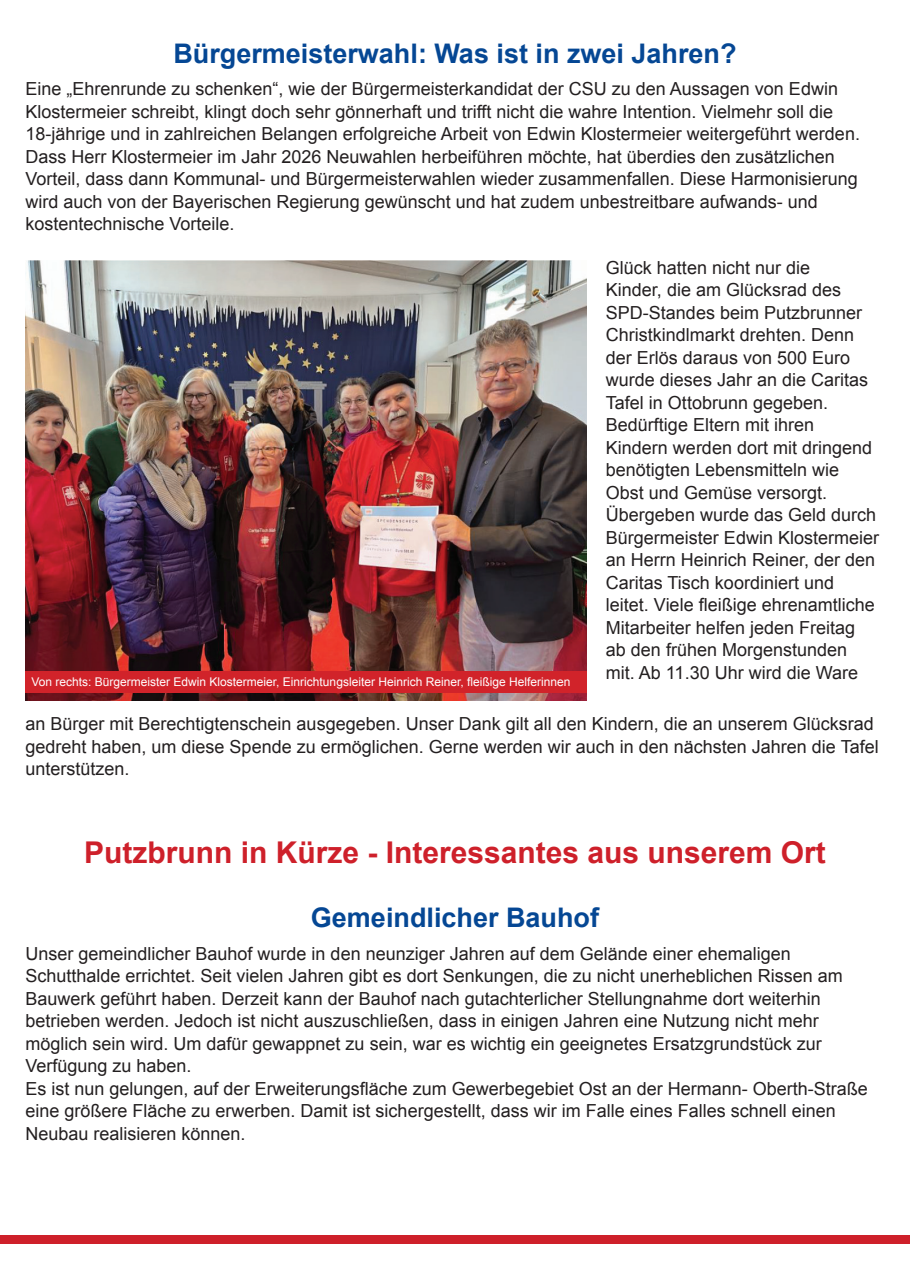
<style>
.page{position:relative;width:910px;height:1280px;background:#fff}
.page>*{position:absolute;margin:0;border:0;box-sizing:border-box;transform-origin:0 0}
.t1{font:700 30px "Arial";color:#ce202a}
.t2{font:700 27px "Arial";color:#054794}
.t3{font:18px/22.5px "Arial";color:#231f20}
.t4{font:12px "Arial";color:#fff}
</style>
<div class="page">
<div style="left:0;top:1235px;width:910px;height:9px;background:#ce202a"></div>
<img style="left:26px;top:261px;width:560px;height:440px">
<div style="left:26px;top:671px;width:561px;height:22px;background:#d1232a"></div>
<h2 class="t2" style="left:173px;top:39px;width:565px">Bürgermeisterwahl: Was ist in zwei Jahren?</h2>
<p class="t3" style="left:26px;top:78px;width:836px">Eine „Ehrenrunde zu schenken“, wie der Bürgermeisterkandidat der CSU zu den Aussagen von Edwin Klostermeier schreibt, klingt doch sehr gönnerhaft und trifft nicht die wahre Intention. Vielmehr soll die 18-jährige und in zahlreichen Belangen erfolgreiche Arbeit von Edwin Klostermeier weitergeführt werden.<br>Dass Herr Klostermeier im Jahr 2026 Neuwahlen herbeiführen möchte, hat überdies den zusätzlichen Vorteil, dass dann Kommunal- und Bürgermeisterwahlen wieder zusammenfallen. Diese Harmonisierung wird auch von der Bayerischen Regierung gewünscht und hat zudem unbestreitbare aufwands- und kostentechnische Vorteile.</p>
<p class="t3" style="left:606px;top:256px;width:275px">Glück hatten nicht nur die<br>Kinder, die am Glücksrad des<br>SPD-Standes beim Putzbrunner<br>Christkindlmarkt drehten. Denn der Erlös daraus von 500 Euro wurde dieses Jahr an die Caritas<br>Tafel in Ottobrunn gegeben.<br>Bedürftige Eltern mit ihren<br>Kindern werden dort mit dringend benötigten Lebensmitteln wie<br>Obst und Gemüse versorgt.<br>Übergeben wurde das Geld durch<br>Bürgermeister Edwin Klostermeier an Herrn Heinrich Reiner, der den<br>Caritas Tisch koordiniert und leitet. Viele fleißige ehrenamtliche<br>Mitarbeiter helfen jeden Freitag ab den frühen Morgenstunden mit. Ab 11.30 Uhr wird die Ware</p>
<p class="t3" style="left:26px;top:712px;width:855px">an Bürger mit Berechtigtenschein ausgegeben. Unser Dank gilt all den Kindern, die an unserem Glücksrad gedreht haben, um diese Spende zu ermöglichen. Gerne werden wir auch in den nächsten Jahren die Tafel unterstützen.</p>
<p class="t4" style="left:32px;top:675px;width:540px">Von rechts: Bürgermeister Edwin Klostermeier, Einrichtungsleiter Heinrich Reiner, fleißige Helferinnen</p>
<h1 class="t1" style="left:84px;top:836px;width:743px">Putzbrunn in Kürze - Interessantes aus unserem Ort</h1>
<h2 class="t2" style="left:311px;top:903px;width:290px">Gemeindlicher Bauhof</h2>
<p class="t3" style="left:26px;top:942px;width:844px">Unser gemeindlicher Bauhof wurde in den neunziger Jahren auf dem Gelände einer ehemaligen Schutthalde errichtet. Seit vielen Jahren gibt es dort Senkungen, die zu nicht unerheblichen Rissen am Bauwerk geführt haben. Derzeit kann der Bauhof nach gutachterlicher Stellungnahme dort weiterhin betrieben werden. Jedoch ist nicht auszuschließen, dass in einigen Jahren eine Nutzung nicht mehr möglich sein wird. Um dafür gewappnet zu sein, war es wichtig ein geeignetes Ersatzgrundstück zur Verfügung zu haben.<br>Es ist nun gelungen, auf der Erweiterungsfläche zum Gewerbegebiet Ost an der Hermann- Oberth-Straße eine größere Fläche zu erwerben. Damit ist sichergestellt, dass wir im Falle eines Falles schnell einen Neubau realisieren können.</p>
</div>
